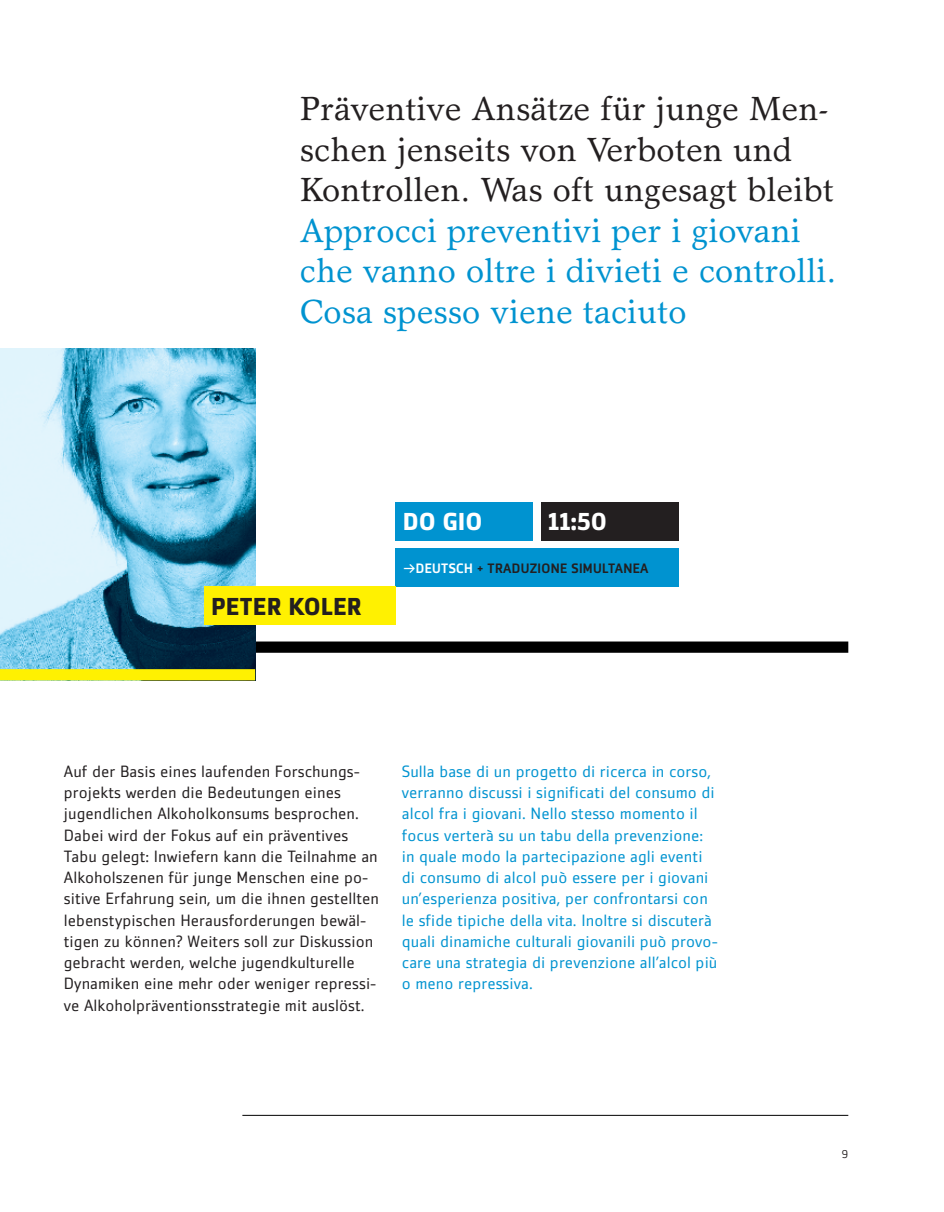
<style>
.page{position:relative;width:944px;height:1212px;background:#fff}
.page>*{position:absolute;margin:0;border:0;box-sizing:border-box;transform-origin:0 0}
.t1{font:33.75px/40.5px "Garth Graphic Std";color:#231f20}
.t2{font:33.75px/40.5px "Garth Graphic Std";color:#0093d0}
.t3{font:700 24.3px "Zemestro Std";letter-spacing:.025em;color:#fff}
.t4{font:700 24.3px "Zemestro Std";letter-spacing:.025em;color:#231f20}
.t5{font:16.2px/21.2px "Zemestro Std";letter-spacing:.005em;color:#231f20}
.t6{font:16.2px/21.2px "Zemestro Std";letter-spacing:.005em;color:#0093d0}
.t7{font:500 13.5px "Zemestro Std";letter-spacing:.025em;color:#231f20}
.t8{font:11.25px "Zemestro Std";color:#231f20}
.s1{font-family:"Klavika Medium Arrows";font-weight:400;color:#fff}
.s2{color:#fff}
</style>
<div class="page">
<div style="left:242px;top:641px;width:606px;height:12px;background:#000"></div>
<img style="left:0;top:349px;width:255px;height:320px">
<div style="left:0;top:669px;width:255px;height:11px;background:#fff101"></div>
<div style="left:541px;top:503px;width:138px;height:38px;background:#231f20"></div>
<div style="left:395px;top:503px;width:138px;height:38px;background:#0093d0"></div>
<div style="left:395px;top:549px;width:284px;height:38px;background:#0093d0"></div>
<hr style="left:242px;top:1115px;width:606px;height:1px;background:#000">
<div style="left:204px;top:587px;width:191px;height:38px;background:#fff101"></div>
<h1 class="t1" style="left:300px;top:89px;width:536px">Präventive Ansätze für junge Men&shy;schen jenseits von Verboten und<br>Kontrollen. Was oft ungesagt bleibt</h1>
<h1 class="t2" style="left:300px;top:210px;width:538px">Approcci preventivi per i giovani che vanno oltre i divieti e controlli.<br>Cosa spesso viene taciuto</h1>
<h2 class="t4" style="left:211px;top:590px;width:152px">PETER KOLER</h2>
<h2 class="t3" style="left:403px;top:506px;width:80px">DO GIO</h2>
<p class="t7" style="left:403px;top:560px;width:146px"><span class="s1">B</span><span class="s2">DEUTSCH</span> + TRADUZIONE</p>
<p class="t7" style="left:571px;top:560px;width:53px">SIMULTANEA</p>
<h2 class="t3" style="left:549px;top:506px;width:59px">11:50</h2>
<p class="t5" style="left:64px;top:761px;width:317px">Auf der Basis eines laufenden Forschungs&shy;projekts werden die Bedeutungen eines jugendlichen Alkoholkonsums besprochen.<br>Dabei wird der Fokus auf ein präventives Tabu gelegt: Inwiefern kann die Teilnahme an Alkoholszenen für junge Menschen eine po&shy;sitive Erfahrung sein, um die ihnen gestellten lebenstypischen Herausforderungen bewäl&shy;tigen zu können? Weiters soll zur Diskussion gebracht werden, welche jugendkulturelle Dynamiken eine mehr oder weniger repressi&shy;ve Alkoholpräventionsstrategie mit auslöst.</p>
<p class="t6" style="left:402px;top:760px;width:318px">Sulla base di un progetto di ricerca in corso, verranno discussi i significati del consumo di alcol fra i giovani. Nello stesso momento il focus verterà su un tabu della prevenzione: in quale modo la partecipazione agli eventi di consumo di alcol può essere per i giovani un’esperienza positiva, per confrontarsi con le sfide tipiche della vita. Inoltre si discuterà quali dinamiche culturali giovanili può provo&shy;care una strategia di prevenzione all’alcol più o meno repressiva.</p>
<p class="t8" style="left:842px;top:1147px;width:8px">9</p>
</div>
